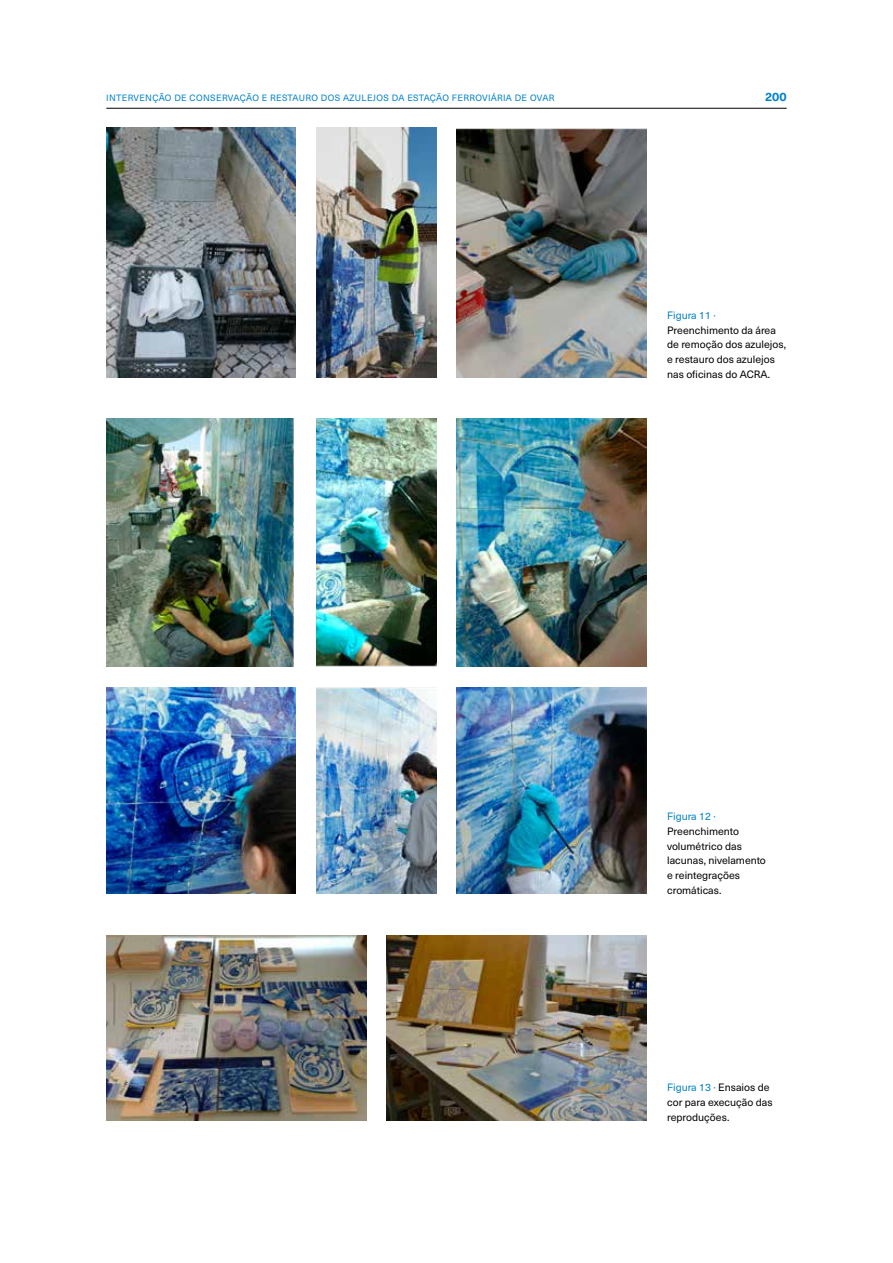
<style>
.page{position:relative;width:893px;height:1263px;background:#fff}
.page>*{position:absolute;margin:0;border:0;box-sizing:border-box;transform-origin:0 0}
.t1{font:700 12px "Neue Haas Unica Pro";color:#0082ca}
.t2{font:10.5px/14.7px "Neue Haas Unica Pro";color:#000}
.t3{font:10.5px "Neue Haas Unica Pro";color:#0082ca}
.t4{font:9px "Neue Haas Unica Pro";letter-spacing:.025em;color:#0082ca}
.s1{color:#0082ca}
</style>
<div class="page">
<hr style="left:106px;top:108px;width:681px;height:1px;background:#000">
<img style="left:457px;top:128px;width:189px;height:250px">
<img style="left:457px;top:419px;width:189px;height:248px">
<img style="left:457px;top:687px;width:189px;height:207px">
<img style="left:106px;top:128px;width:190px;height:250px">
<img style="left:106px;top:419px;width:188px;height:248px">
<img style="left:106px;top:687px;width:190px;height:207px">
<img style="left:317px;top:128px;width:119px;height:250px">
<img style="left:317px;top:419px;width:119px;height:248px">
<img style="left:317px;top:687px;width:119px;height:207px">
<img style="left:387px;top:935px;width:259px;height:186px">
<img style="left:106px;top:935px;width:260px;height:186px">
<p class="t4" style="left:106px;top:92px;width:450px">INTERVENÇÃO DE CONSERVAÇÃO E RESTAURO DOS AZULEJOS DA ESTAÇÃO FERROVIÁRIA DE OVAR</p>
<p class="t1" style="left:765px;top:89px;width:23px">200</p>
<p class="t3" style="left:667px;top:309px;width:50px">Figura 11 ·</p>
<p class="t2" style="left:667px;top:323px;width:120px">Preenchimento da área de remoção dos azulejos, e restauro dos azulejos nas oficinas do ACRA.</p>
<p class="t3" style="left:667px;top:810px;width:50px">Figura 12 ·</p>
<p class="t2" style="left:667px;top:824px;width:100px">Preenchimento volumétrico das lacunas, nivelamento e reintegrações cromáticas.</p>
<p class="t2" style="left:667px;top:1080px;width:107px"><span class="s1">Figura 13 ·</span> Ensaios de cor para execução das reproduções.</p>
</div>
